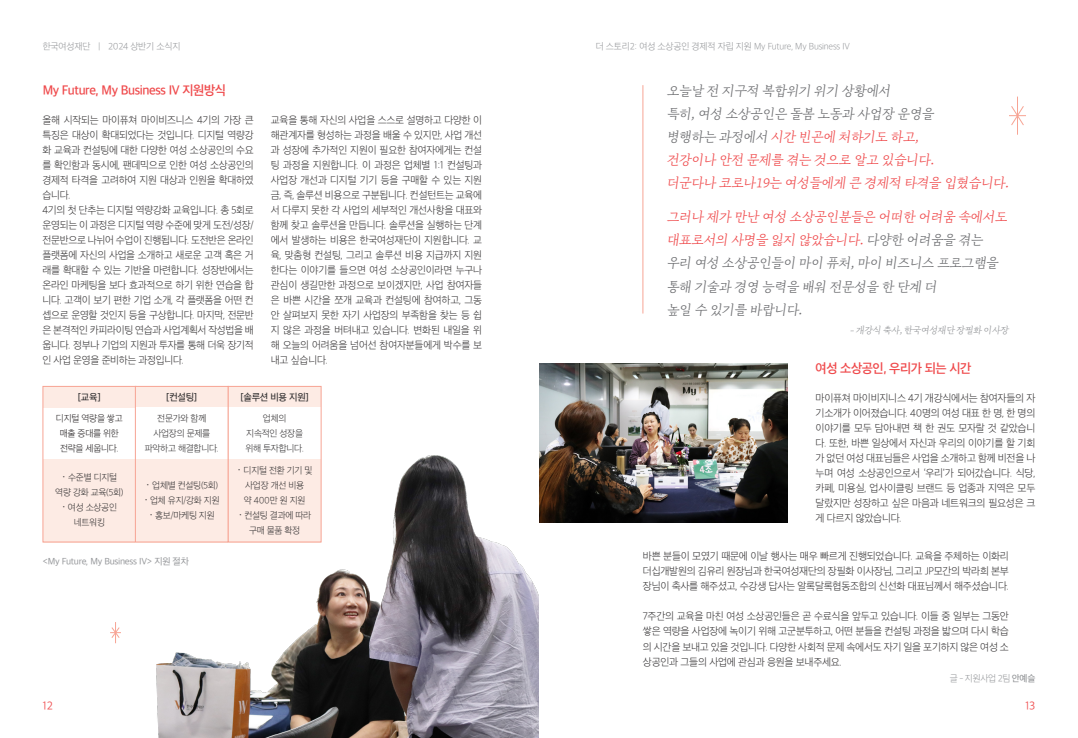
<style>
.page{position:relative;width:1078px;height:738px;background:#fff}
.page>*{position:absolute;margin:0;border:0;box-sizing:border-box;transform-origin:0 0}
.t1{font:13px/23px "SD Jeongche 030";color:#6c6d70}
.t2{font:13px "SD Jeongche 030";color:#ef4a4c}
.t3{font:12.5px "SD Gothic Neoa f Sm";letter-spacing:-.03em;color:#ef4a4c}
.t4{font:11px "SD Gothic Neoa c Lt";color:#ef4a4c}
.t5{font:10px/15px "SD Gothic Neoa b Ult Lt";letter-spacing:-.025em;color:#312f30;text-align:justify}
.t6{font:9.5px "SD Gothic Neoa e Md";letter-spacing:-.03em;color:#312f30}
.t7{font:9px "SD Gothic Neoa b Ult Lt";letter-spacing:-.03em;color:#312f30}
.t8{font:9px "SD Gothic Neoa b Ult Lt";letter-spacing:-.02em;color:#939598}
.t9{font:9px "SD Gothic Neoa d Rg";letter-spacing:-.03em;color:#939598}
.t10{font:9px "SD Gothic Neoa b Ult Lt";letter-spacing:-.03em;color:#231f20}
.t11{font:9px "SD Jeongche 030";color:#939598}
.s1{font-family:"Noto Sans CJ Kkr"}
.s2{color:#6c6d70}
.s3{color:#ef4a4c}
.s4{font-family:"SD Gothic Neoa e Md"}
</style>
<div class="page">
<img style="left:134px;top:443px;width:405px;height:294px">
<div style="left:43px;top:458px;width:93px;height:84px;background:#fdebe4"></div>
<div style="left:43px;top:386px;width:93px;height:21px;background:#fdebe4"></div>
<div style="left:43px;top:386px;width:93px;height:156px;border:1px solid #f7a494"></div>
<div style="left:135px;top:386px;width:93px;height:21px;background:#fdebe4"></div>
<div style="left:135px;top:458px;width:93px;height:84px;background:#fdebe4"></div>
<div style="left:135px;top:407px;width:93px;height:51px;background:#fff"></div>
<div style="left:135px;top:386px;width:93px;height:156px;border:1px solid #f7a494"></div>
<div style="left:228px;top:386px;width:93px;height:21px;background:#fdebe4"></div>
<div style="left:228px;top:458px;width:93px;height:84px;background:#fdebe4"></div>
<div style="left:228px;top:407px;width:93px;height:51px;background:#fff"></div>
<div style="left:228px;top:386px;width:93px;height:156px;border:1px solid #f7a494"></div>
<img style="left:539px;top:363px;width:248px;height:159px">
<hr style="left:642px;top:85px;width:1px;height:228px;background:#f7a494">
<svg style="left:1009px;top:105px;width:16px;height:21px"></svg>
<hr style="left:1016px;top:96px;width:1px;height:39px;background:#f7a494">
<svg style="left:110px;top:622px;width:11px;height:20px"></svg>
<p class="t8" style="left:43px;top:42px;width:139px">한국여성재단　|　2024 상반기 소식지</p>
<p class="t3" style="left:43px;top:84px;width:185px">My Future, My Business IV 지원방식</p>
<p class="t5" style="left:43px;top:112px;width:213px">올해 시작되는 마이퓨쳐 마이비즈니스 4기의 가장 큰 특징은 대상이 확대되었다는 것입니다. 디지털 역량강 화 교육과 컨설팅에 대한 다양한 여성 소상공인의 수요 를 확인함과 동시에, 팬데믹으로 인한 여성 소상공인의 경제적 타격을 고려하여 지원 대상과 인원을 확대하였 습니다.</p>
<p class="t5" style="left:43px;top:202px;width:213px">4기의 첫 단추는 디지털 역량강화 교육입니다. 총 5회로 운영되는 이 과정은 디지털 역량 수준에 맞게 도전/성장/ 전문반으로 나뉘어 수업이 진행됩니다. 도전반은 온라인 플랫폼에 자신의 사업을 소개하고 새로운 고객 혹은 거 래를 확대할 수 있는 기반을 마련합니다. 성장반에서는 온라인 마케팅을 보다 효과적으로 하기 위한 연습을 합 니다. 고객이 보기 편한 기업 소개, 각 플랫폼을 어떤 컨 셉으로 운영할 것인지 등을 구상합니다. 마지막, 전문반 은 본격적인 카피라이팅 연습과 사업계획서 작성법을 배 웁니다. 정부나 기업의 지원과 투자를 통해 더욱 장기적 인 사업 운영을 준비하는 과정입니다.</p>
<p class="t5" style="left:271px;top:112px;width:213px">교육을 통해 자신의 사업을 스스로 설명하고 다양한 이 해관계자를 형성하는 과정을 배울 수 있지만, 사업 개선 과 성장에 추가적인 지원이 필요한 참여자에게는 컨설 팅 과정을 지원합니다. 이 과정은 업체별 1:1 컨설팅과 사업장 개선과 디지털 기기 등을 구매할 수 있는 지원 금, 즉, 솔루션 비용으로 구분됩니다. 컨설턴트는 교육에 서 다루지 못한 각 사업의 세부적인 개선사항을 대표와 함께 찾고 솔루션을 만듭니다. 솔루션을 실행하는 단계 에서 발생하는 비용은 한국여성재단이 지원합니다. 교 육, 맞춤형 컨설팅, 그리고 솔루션 비용 지급까지 지원 한다는 이야기를 들으면 여성 소상공인이라면 누구나 관심이 생길만한 과정으로 보이겠지만, 사업 참여자들 은 바쁜 시간을 쪼개 교육과 컨설팅에 참여하고, 그동 안 살펴보지 못한 자기 사업장의 부족함을 찾는 등 쉽 지 않은 과정을 버텨내고 있습니다. 변화된 내일을 위 해 오늘의 어려움을 넘어선 참여자분들에게 박수를 보 내고 싶습니다.</p>
<p class="t6" style="left:78px;top:392px;width:24px">[교육]</p>
<p class="t6" style="left:166px;top:392px;width:32px">[컨설팅]</p>
<p class="t7" style="left:157px;top:413px;width:51px">전문가와 함께</p>
<p class="t7" style="left:153px;top:428px;width:58px">사업장의 문제를</p>
<p class="t7" style="left:145px;top:443px;width:76px">파악하고 해결합니다.</p>
<p class="t7" style="left:145px;top:480px;width:74px"><span class="s1">·</span> 업체별 컨설팅(5회)</p>
<p class="t7" style="left:144px;top:495px;width:77px"><span class="s1">·</span> 업체 유지/강화 지원</p>
<p class="t7" style="left:149px;top:510px;width:67px"><span class="s1">·</span> 홍보/마케팅 지원</p>
<p class="t10" style="left:56px;top:413px;width:68px">디지털 역량을 쌓고</p>
<p class="t10" style="left:60px;top:428px;width:61px">매출 증대를 위한</p>
<p class="t10" style="left:60px;top:443px;width:60px">전략을 세웁니다.</p>
<p class="t7" style="left:61px;top:473px;width:57px"><span class="s1">·</span> 수준별 디지털</p>
<p class="t7" style="left:55px;top:488px;width:70px">역량 강화 교육(5회)</p>
<p class="t7" style="left:62px;top:503px;width:57px"><span class="s1">·</span> 여성 소상공인</p>
<p class="t7" style="left:74px;top:518px;width:33px">네트워킹</p>
<p class="t9" style="left:43px;top:556px;width:148px">&lt;My Future, My Business IV&gt; 지원 절차</p>
<p class="t6" style="left:240px;top:392px;width:70px">[솔루션 비용 지원]</p>
<p class="t7" style="left:263px;top:413px;width:25px">업체의</p>
<p class="t7" style="left:246px;top:428px;width:58px">지속적인 성장을</p>
<p class="t7" style="left:245px;top:443px;width:60px">위해 투자합니다.</p>
<p class="t7" style="left:237px;top:465px;width:77px"><span class="s1">·</span> 디지털 전환 기기 및</p>
<p class="t7" style="left:245px;top:480px;width:61px">사업장 개선 비용</p>
<p class="t7" style="left:244px;top:495px;width:63px">약 400만 원 지원</p>
<p class="t7" style="left:238px;top:510px;width:75px"><span class="s1">·</span> 컨설팅 결과에 따라</p>
<p class="t7" style="left:249px;top:525px;width:53px">구매 물품 확정</p>
<p class="t8" style="left:595px;top:42px;width:256px">더 스토리2: 여성 소상공인 경제적 자립 지원 My Future, My Business IV</p>
<p class="t1" style="left:666px;top:79px;width:231px">오늘날 전 지구적 복합위기 위기 상황에서</p>
<p class="t1" style="left:666px;top:102px;width:274px">특히,여성 소상공인은 돌봄 노동과 사업장 운영을</p>
<p class="t2" style="left:666px;top:129px;width:259px"><span class="s2">병행하는 과정에서</span> 시간 빈곤에 처하기도 하고,</p>
<p class="t2" style="left:666px;top:152px;width:274px">건강이나 안전 문제를 겪는 것으로 알고 있습니다.</p>
<p class="t2" style="left:666px;top:175px;width:349px">더군다나 코로나19는 여성들에게 큰 경제적 타격을 입혔습니다.</p>
<p class="t1" style="left:666px;top:205px;width:347px"><span class="s3">그러나 제가 만난 여성 소상공인분들은 어떠한 어려움 속에서도 대표로서의 사명을 잃지 않았습니다.</span>다양한 어려움을 겪는 우리 여성 소상공인들이 마이 퓨처,마이 비즈니스 프로그램을 통해 기술과 경영 능력을 배워 전문성을 한 단계 더</p>
<p class="t1" style="left:666px;top:297px;width:142px">높일 수 있기를 바랍니다.</p>
<p class="t11" style="left:849px;top:324px;width:164px">-개강식 축사,한국여성재단 장필화 이사장</p>
<p class="t3" style="left:815px;top:362px;width:157px">여성 소상공인, 우리가 되는 시간</p>
<p class="t5" style="left:815px;top:390px;width:221px">마이퓨쳐 마이비지니스 4기 개강식에서는 참여자들의 자 기소개가 이어졌습니다. 40명의 여성 대표 한 명, 한 명의 이야기를 모두 담아내면 책 한 권도 모자랄 것 같았습니 다. 또한, 바쁜 일상에서 자신과 우리의 이야기를 할 기회 가 없던 여성 대표님들은 사업을 소개하고 함께 비전을 나 누며 여성 소상공인으로서 ‘우리’가 되어갔습니다. 식당, 카페, 미용실, 업사이클링 브랜드 등 업종과 지역은 모두 달랐지만 성장하고 싶은 마음과 네트워크의 필요성은 크 게 다르지 않았습니다.</p>
<p class="t5" style="left:642px;top:548px;width:367px">바쁜 분들이 모였기 때문에 이날 행사는 매우 빠르게 진행되었습니다. 교육을 주체하는 이화리 더십개발원의 김유리 원장님과 한국여성재단의 장필화 이사장님, 그리고 JP모간의 박라희 본부 장님이 축사를 해주셨고, 수강생 답사는 알록달록협동조합의 신선화 대표님께서 해주셨습니다.</p>
<p class="t5" style="left:642px;top:608px;width:367px">7주간의 교육을 마친 여성 소상공인들은 곧 수료식을 앞두고 있습니다. 이들 중 일부는 그동안 쌓은 역량을 사업장에 녹이기 위해 고군분투하고, 어떤 분들을 컨설팅 과정을 밟으며 다시 학습 의 시간을 보내고 있을 것입니다. 다양한 사회적 문제 속에서도 자기 일을 포기하지 않은 여성 소 상공인과 그들의 사업에 관심과 응원을 보내주세요.</p>
<p class="t8" style="left:949px;top:673px;width:87px">글 - 지원사업 2팀 <span class="s4">안예슬</span></p>
<p class="t4" style="left:43px;top:699px;width:12px">12</p>
<p class="t4" style="left:1024px;top:699px;width:12px">13</p>
</div>
